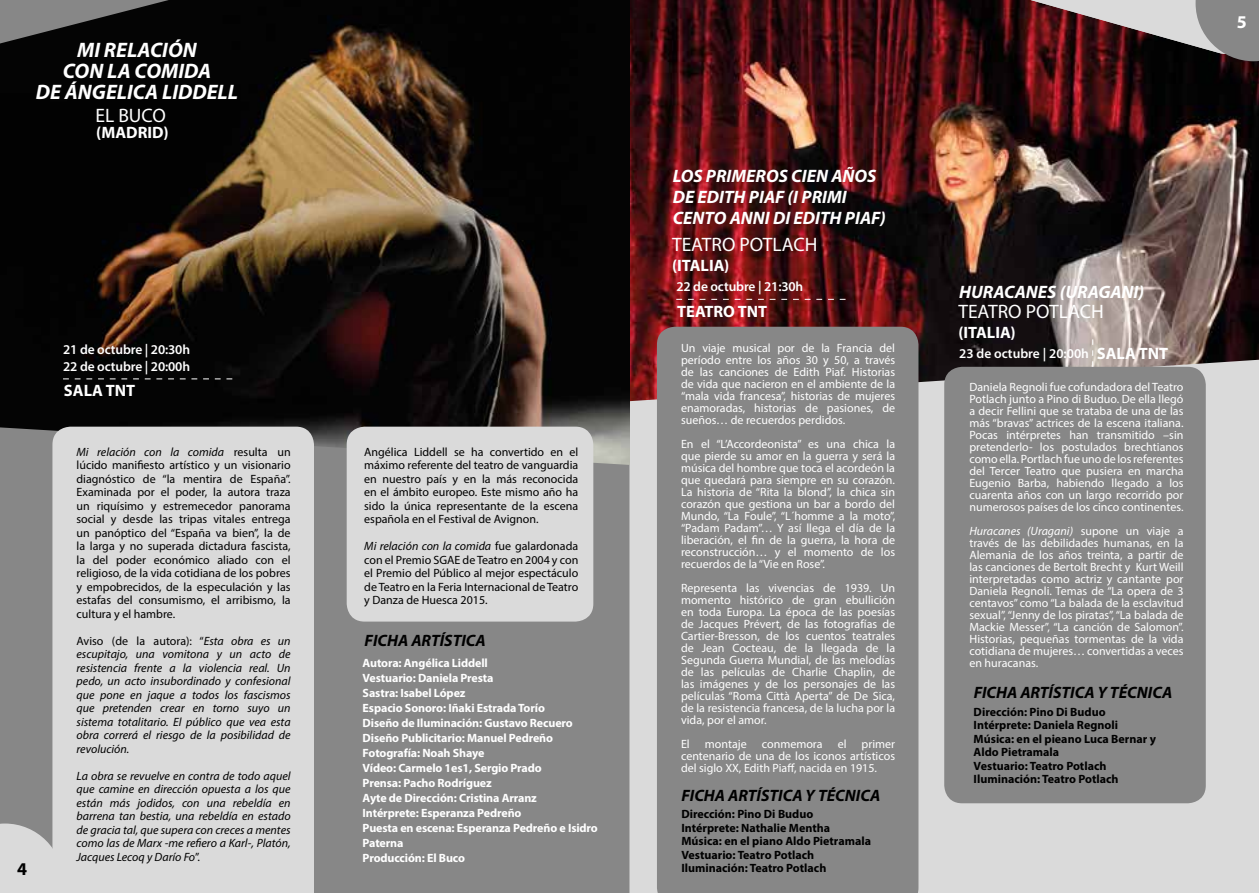
<style>
.page{position:relative;width:1259px;height:893px;background:#fff}
.page>*{position:absolute;margin:0;border:0;box-sizing:border-box;transform-origin:0 0}
.t1{font:italic 700 21px/21px "Myriad Pro";color:#fff;text-align:center}
.t2{font:19.5px "Myriad Pro";color:#fff}
.t3{font:italic 700 18px/21px "Myriad Pro";color:#fff}
.t4{font:700 18px "Myriad Pro";color:#000}
.t5{font:700 18px "Myriad Pro";color:#fff}
.t6{font:italic 700 16.5px "Myriad Pro";color:#000}
.t7{font:700 16.5px "Myriad Pro";color:#fff}
.t8{font:600 13.5px/17.2px "Myriad Pro";letter-spacing:-.01em;color:#fff}
.t9{font:12px/12px "Myriad Pro";color:#fff;text-align:justify}
.t10{font:12px/13.5px "Myriad Pro";color:#000;text-align:justify}
.t11{font:italic 12px/13.5px "Myriad Pro";color:#000;text-align:justify}
.t12{font:700 12px/15px "Myriad Pro";letter-spacing:-.01em;color:#fff}
.t13{font:700 12px/13.5px "Myriad Pro";color:#000}
.s1{font-style:italic}
.s2{font-style:normal}
</style>
<div class="page">
<img style="left:629px;top:0;width:630px;height:359px">
<svg style="left:629px;top:359px;width:630px;height:534px;background:#d2d0d0"></svg>
<div style="left:657px;top:327px;width:261px;height:566px;background:#878787"></div>
<div style="left:944px;top:367px;width:261px;height:436px;background:#878787;border-radius:18px"></div>
<svg style="left:1092px;top:339px;width:1px;height:28px"></svg>
<img style="left:0;top:0;width:629px;height:427px">
<div style="left:0;top:427px;width:629px;height:466px;background:#878787"></div>
<div style="left:52px;top:427px;width:262px;height:466px;background:#dadada"></div>
<div style="left:347px;top:427px;width:246px;height:195px;background:#dadada;border-radius:18px"></div>
<svg style="left:0;top:0;width:169px;height:43px;background:#464646"></svg>
<svg style="left:676px;top:299px;width:169px;height:1px"></svg>
<svg style="left:63px;top:378px;width:169px;height:1px"></svg>
<svg style="left:0;top:823px;width:63px;height:70px;background:#d2d2d2"></svg>
<svg style="left:985px;top:0;width:274px;height:61px;background:#6f5658"></svg>
<h1 class="t1" style="left:36px;top:39px;width:204px">MI RELACIÓN<br>CON LA COMIDA<br>DE ÁNGELICA LIDDELL</h1>
<h2 class="t2" style="left:95px;top:103px;width:72px">EL BUCO</h2>
<h3 class="t7" style="left:96px;top:122px;width:74px">(MADRID)</h3>
<h3 class="t4" style="left:17px;top:857px;width:11px">4</h3>
<p class="t8" style="left:63px;top:340px;width:128px">21 de octubre | 20:30h<br>22 de octubre | 20:00h</p>
<h3 class="t7" style="left:64px;top:380px;width:73px">SALA TNT</h3>
<p class="t10" style="left:77px;top:444px;width:216px"><span class="s1">Mi relación con la comida</span> resulta un lúcido manifiesto artístico y un visionario diagnóstico de “la mentira de España”.<br>Examinada por el poder, la autora traza un riquísimo y estremecedor panorama social y desde las tripas vitales entrega un panóptico del “España va bien”, la de la larga y no superada dictadura fascista, la del poder económico aliado con el religioso, de la vida cotidiana de los pobres y empobrecidos, de la especulación y las estafas del consumismo, el arribismo, la cultura y el hambre.</p>
<p class="t11" style="left:77px;top:633px;width:216px"><span class="s2">Aviso (de la autora): “</span>Esta obra es un escupitajo, una vomitona y un acto de resistencia frente a la violencia real. Un pedo, un acto insubordinado y confesional que pone en jaque a todos los fascismos que pretenden crear en torno suyo un sistema totalitario. El público que vea esta obra correrá el riesgo de la posibilidad de revolución.</p>
<p class="t11" style="left:77px;top:768px;width:216px">La obra se revuelve en contra de todo aquel que camine en dirección opuesta a los que están más jodidos, con una rebeldía en barrena tan bestia, una rebeldía en estado de gracia tal, que supera con creces a mentes como las de Marx -me refiero a Karl-, Platón, Jacques Lecoq y Darío Fo<span class="s2">”.</span></p>
<p class="t10" style="left:364px;top:445px;width:216px">Angélica Liddell se ha convertido en el máximo referente del teatro de vanguardia en nuestro país y en la más reconocida en el ámbito europeo. Este mismo año ha sido la única representante de la escena española en el Festival de Avignon.</p>
<p class="t10" style="left:364px;top:539px;width:216px"><span class="s1">Mi relación con la comida</span> fue galardonada con el Premio SGAE de Teatro en 2004 y con el Premio del Público al mejor espectáculo de Teatro en la Feria Internacional de Teatro y Danza de Huesca 2015.</p>
<h3 class="t6" style="left:365px;top:630px;width:123px">FICHA ARTÍSTICA</h3>
<p class="t12" style="left:363px;top:655px;width:237px">Autora: Angélica Liddell<br>Vestuario: Daniela Presta<br>Sastra: Isabel López<br>Espacio Sonoro: Iñaki Estrada Torío<br>Diseño de Iluminación: Gustavo Recuero<br>Diseño Publicitario: Manuel Pedreño<br>Fotografía: Noah Shaye<br>Vídeo: Carmelo 1es1, Sergio Prado<br>Prensa: Pacho Rodríguez<br>Ayte de Dirección: Cristina Arranz<br>Intérprete: Esperanza Pedreño<br>Puesta en escena: Esperanza Pedreño e Isidro<br>Paterna<br>Producción: El Buco</p>
<h3 class="t3" style="left:673px;top:165px;width:215px">LOS PRIMEROS CIEN AÑOS<br>DE EDITH PIAF (I PRIMI<br>CENTO ANNI DI EDITH PIAF)</h3>
<h2 class="t2" style="left:672px;top:232px;width:147px">TEATRO POTLACH</h2>
<h3 class="t7" style="left:672px;top:255px;width:59px">(ITALIA)</h3>
<p class="t8" style="left:676px;top:278px;width:128px">22 de octubre | 21:30h</p>
<h3 class="t7" style="left:677px;top:300px;width:92px">TEATRO TNT</h3>
<p class="t9" style="left:681px;top:342px;width:216px">Un viaje musical por de la Francia del período entre los años 30 y 50, a través de las canciones de Edith Piaf. Historias de vida que nacieron en el ambiente de la “mala vida francesa”, historias de mujeres enamoradas, historias de pasiones, de sueños… de recuerdos perdidos.</p>
<p class="t9" style="left:681px;top:438px;width:216px">En el “L’Accordeonista” es una chica la que pierde su amor en la guerra y será la música del hombre que toca el acordeón la que quedará para siempre en su corazón.<br>La historia de “Rita la blond”, la chica sin corazón que gestiona un bar a bordo del Mundo, “La Foule”, “L´homme a la moto”, “Padam Padam”… Y así llega el día de la liberación, el fin de la guerra, la hora de reconstrucción… y el momento de los recuerdos de la “Vie en Rose”.</p>
<p class="t9" style="left:681px;top:582px;width:216px">Representa las vivencias de 1939. Un momento histórico de gran ebullición en toda Europa. La época de las poesías de Jacques Prévert, de las fotografías de Cartier-Bresson, de los cuentos teatrales de Jean Cocteau, de la llegada de la Segunda Guerra Mundial, de las melodías de las películas de Charlie Chaplin, de las imágenes y de los personajes de las películas “Roma Città Aperta” de De Sica, de la resistencia francesa, de la lucha por la vida, por el amor.</p>
<p class="t9" style="left:681px;top:738px;width:10px">El</p>
<p class="t9" style="left:705px;top:738px;width:43px">montaje</p>
<p class="t9" style="left:762px;top:738px;width:62px">conmemora</p>
<p class="t9" style="left:837px;top:738px;width:10px">el</p>
<p class="t9" style="left:681px;top:738px;width:216px;text-indent:180px">primer centenario de una de los iconos artísticos del siglo XX, Edith Piaff, nacida en 1915.</p>
<h3 class="t6" style="left:681px;top:784px;width:200px">FICHA ARTÍSTICA Y TÉCNICA</h3>
<p class="t13" style="left:681px;top:807px;width:191px">Dirección: Pino Di Buduo<br>Intérprete: Nathalie Mentha<br>Música: en el piano Aldo Pietramala<br>Vestuario: Teatro Potlach<br>Iluminación: Teatro Potlach</p>
<h3 class="t5" style="left:1236px;top:10px;width:11px">5</h3>
<h3 class="t3" style="left:959px;top:281px;width:187px">HURACANES (URAGANI)</h3>
<h2 class="t2" style="left:958px;top:299px;width:147px">TEATRO POTLACH</h2>
<h3 class="t7" style="left:958px;top:322px;width:59px">(ITALIA)</h3>
<p class="t8" style="left:959px;top:344px;width:131px">23 de octubre | 20:00h</p>
<h3 class="t7" style="left:1097px;top:343px;width:73px">SALA TNT</h3>
<p class="t9" style="left:969px;top:380px;width:216px">Daniela Regnoli fue cofundadora del Teatro Potlach junto a Pino di Buduo. De ella llegó a decir Fellini que se trataba de una de las más “bravas” actrices de la escena italiana.<br>Pocas intérpretes han transmitido –sin pretenderlo- los postulados brechtianos como ella. Portlach fue uno de los referentes del Tercer Teatro que pusiera en marcha Eugenio Barba, habiendo llegado a los cuarenta años con un largo recorrido por numerosos países de los cinco continentes.</p>
<p class="t9" style="left:969px;top:524px;width:216px"><span class="s1">Huracanes (Uragani)</span> supone un viaje a través de las debilidades humanas, en la Alemania de los años treinta, a partir de las canciones de Bertolt Brecht y Kurt Weill interpretadas como actriz y cantante por Daniela Regnoli. Temas de “La opera de 3 centavos” como “La balada de la esclavitud sexual”, “Jenny de los piratas”, “La balada de Mackie Messer”, “La canción de Salomon”.<br>Historias, pequeñas tormentas de la vida cotidiana de mujeres… convertidas a veces en huracanas.</p>
<h3 class="t6" style="left:973px;top:682px;width:200px">FICHA ARTÍSTICA Y TÉCNICA</h3>
<p class="t13" style="left:973px;top:705px;width:184px">Dirección: Pino Di Buduo<br>Intérprete: Daniela Regnoli<br>Música: en el pieano Luca Bernar y<br>Aldo Pietramala<br>Vestuario: Teatro Potlach<br>Iluminación: Teatro Potlach</p>
</div>
